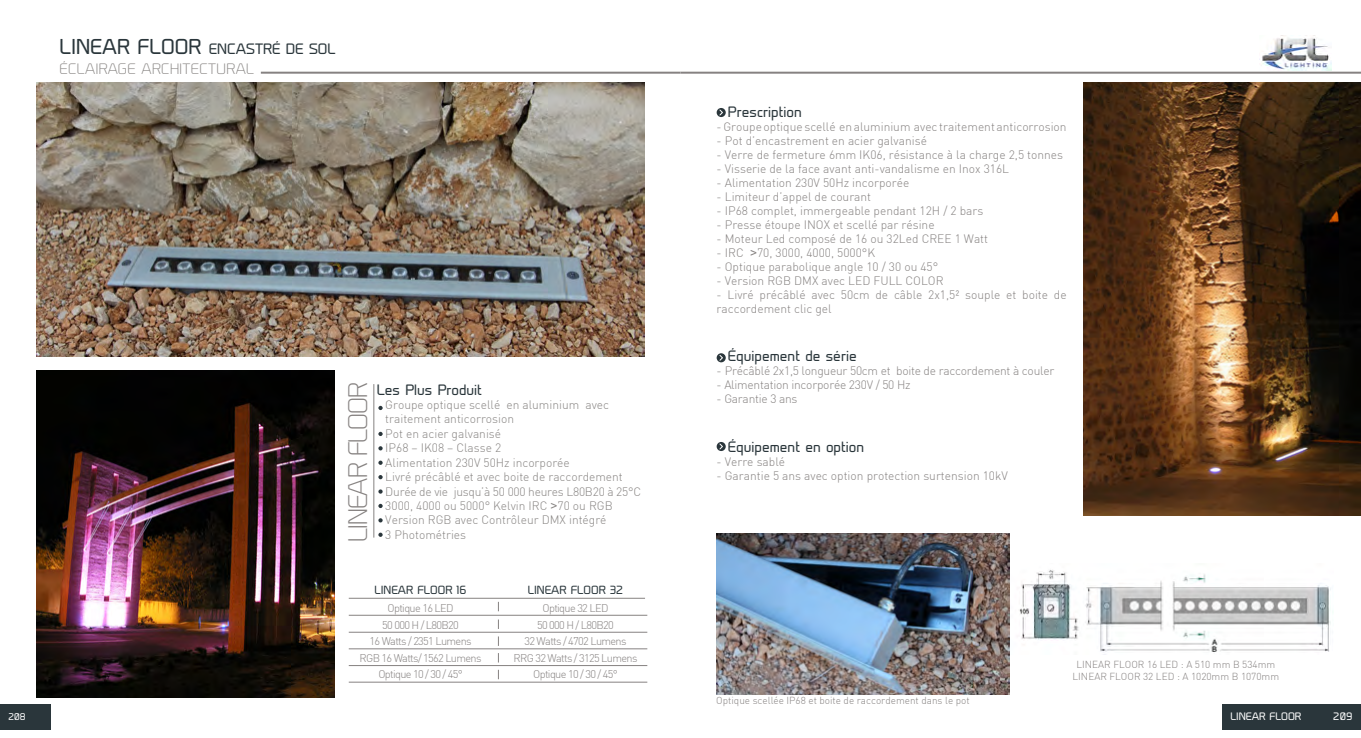
<style>
.page{position:relative;width:1361px;height:738px;background:#fff}
.page>*{position:absolute;margin:0;border:0;box-sizing:border-box;transform-origin:0 0}
.t1{font:300 25px "Prime";letter-spacing:-.04em;color:#868281}
.t2{font:14px "Prime";color:#2a363b}
.t3{font:300 14px "Prime";letter-spacing:.03em;color:#878482}
.t4{font:300 12px/14px "DIN";color:#868281}
.t5{font:300 12px/14.4px "DIN";color:#878482}
.t6{font:300 12px "DIN";letter-spacing:-.02em;color:#868281}
.t7{font:300 11px/16.7px "DIN";letter-spacing:-.06em;color:#868281;text-align:center}
.t8{font:11px "Prime";color:#2a363b}
.t9{font:300 10px/12px "DIN";color:#868281;text-align:center}
.t10{font:10px "Prime";color:#fff}
.t11{font:9px "Prime";color:#fff}
.s1{font-size:20px}
.s2{font-family:"Arial";font-weight:400}
</style>
<div class="page">
<div style="left:1222px;top:703px;width:139px;height:26px;background:#2a363b"></div>
<div style="left:0;top:703px;width:51px;height:26px;background:#2a363b"></div>
<hr style="left:261px;top:72px;width:419px;height:2px;background:#868281">
<img style="left:1259px;top:35px;width:72px;height:35px">
<hr style="left:680px;top:72px;width:681px;height:2px;background:#868281">
<img style="left:36px;top:82px;width:608px;height:274px">
<hr style="left:349px;top:614px;width:298px;height:1px;background:#868281">
<hr style="left:349px;top:631px;width:298px;height:1px;background:#868281">
<hr style="left:349px;top:597px;width:296px;height:1px;background:#868281">
<hr style="left:349px;top:648px;width:298px;height:1px;background:#868281">
<hr style="left:349px;top:664px;width:298px;height:1px;background:#868281">
<hr style="left:349px;top:681px;width:298px;height:1px;background:#868281">
<hr style="left:373px;top:384px;width:1px;height:153px;background:#868281">
<svg style="left:378px;top:405px;width:5px;height:5px"></svg>
<svg style="left:378px;top:431px;width:5px;height:4px"></svg>
<svg style="left:378px;top:446px;width:5px;height:4px"></svg>
<svg style="left:378px;top:460px;width:5px;height:4px"></svg>
<svg style="left:378px;top:475px;width:5px;height:4px"></svg>
<svg style="left:378px;top:489px;width:5px;height:4px"></svg>
<svg style="left:378px;top:518px;width:5px;height:4px"></svg>
<svg style="left:378px;top:503px;width:5px;height:4px"></svg>
<svg style="left:378px;top:532px;width:5px;height:4px"></svg>
<img style="left:36px;top:370px;width:298px;height:327px">
<img style="left:1009px;top:562px;width:322px;height:91px">
<svg style="left:716px;top:108px;width:10px;height:9px"></svg>
<svg style="left:719px;top:109px;width:4px;height:7px"></svg>
<svg style="left:716px;top:353px;width:10px;height:9px"></svg>
<svg style="left:719px;top:354px;width:4px;height:7px"></svg>
<svg style="left:716px;top:441px;width:10px;height:9px"></svg>
<svg style="left:719px;top:442px;width:4px;height:7px"></svg>
<img style="left:1083px;top:82px;width:278px;height:432px">
<img style="left:716px;top:533px;width:293px;height:160px">
<p class="t2" style="left:60px;top:40px;width:277px"><span class="s1">LINEAR FLOOR</span> ENCASTRÉ DE SOL</p>
<p class="t3" style="left:60px;top:61px;width:196px">ÉCLAIRAGE ARCHITECTURAL</p>
<h1 class="t1" style="left:344px;top:541px;width:160px;rotate:-90deg">LINEAR FLOOR</h1>
<p class="t2" style="left:377px;top:381px;width:107px">Les Plus Produit</p>
<p class="t5" style="left:385px;top:397px;width:257px">Groupe optique scellé en aluminium avec traitement anticorrosion<br>Pot en acier galvanisé<br>IP68 – IK08 – Classe 2<br>Alimentation 230V 50Hz incorporée<br>Livré précâblé et avec boite de raccordement Durée de vie jusqu’à 50 000 heures L80B20 à 25°C 3000, 4000 ou 5000° Kelvin IRC <span class="s2">&gt;</span>70 ou RGB Version RGB avec Contrôleur DMX intégré<br>3 Photométries</p>
<p class="t8" style="left:374px;top:583px;width:94px">LINEAR FLOOR 16</p>
<p class="t8" style="left:528px;top:583px;width:97px">LINEAR FLOOR 32</p>
<p class="t7" style="left:388px;top:598px;width:67px">Optique 16 LED</p>
<p class="t7" style="left:369px;top:631px;width:104px">16 Watts / 2351 Lumens</p>
<p class="t7" style="left:542px;top:598px;width:67px">Optique 32 LED</p>
<p class="t7" style="left:524px;top:631px;width:104px">32 Watts / 4702 Lumens</p>
<p class="t7" style="left:382px;top:615px;width:78px">50 000 H / L80B20</p>
<p class="t7" style="left:360px;top:648px;width:123px">RGB 16 Watts/ 1562 Lumens<br>Optique 10 / 30 / 45°</p>
<p class="t7" style="left:537px;top:615px;width:78px">50 000 H / L80B20</p>
<p class="t7" style="left:513px;top:648px;width:125px">RRG 32 Watts / 3125 Lumens<br>Optique 10 / 30 / 45°</p>
<p class="t2" style="left:728px;top:103px;width:75px">Prescription</p>
<p class="t4" style="left:716px;top:119px;width:351px">- Groupe optique scellé en aluminium avec traitement anticorrosion</p>
<p class="t4" style="left:716px;top:133px;width:212px">- Pot d’encastrement en acier galvanisé</p>
<p class="t4" style="left:716px;top:147px;width:348px">- Verre de fermeture 6mm IK06, résistance à la charge 2,5 tonnes</p>
<p class="t4" style="left:716px;top:161px;width:294px">- Visserie de la face avant anti-vandalisme en Inox 316L</p>
<p class="t4" style="left:716px;top:175px;width:194px">- Alimentation 230V 50Hz incorporée</p>
<p class="t4" style="left:716px;top:189px;width:156px">- Limiteur d’appel de courant</p>
<p class="t4" style="left:716px;top:203px;width:268px">- IP68 complet, immergeable pendant 12H / 2 bars</p>
<p class="t4" style="left:716px;top:217px;width:219px">- Presse étoupe INOX et scellé par résine</p>
<p class="t4" style="left:716px;top:231px;width:273px">- Moteur Led composé de 16 ou 32Led CREE 1 Watt</p>
<p class="t4" style="left:716px;top:245px;width:160px">- IRC <span class="s2">&gt;</span>70, 3000, 4000, 5000°K</p>
<p class="t4" style="left:716px;top:259px;width:223px">- Optique parabolique angle 10 / 30 ou 45°</p>
<p class="t4" style="left:716px;top:273px;width:228px">- Version RGB DMX avec LED FULL COLOR</p>
<p class="t4" style="left:716px;top:287px;width:351px">- Livré précâblé avec 50cm de câble 2x1,5² souple et boite de raccordement clic gel</p>
<p class="t2" style="left:728px;top:347px;width:130px">Équipement de série</p>
<p class="t6" style="left:716px;top:363px;width:339px">- Précâblé 2x1,5 longueur 50cm et boite de raccordement à couler</p>
<p class="t6" style="left:716px;top:377px;width:195px">- Alimentation incorporée 230V / 50 Hz</p>
<p class="t6" style="left:716px;top:391px;width:82px">- Garantie 3 ans</p>
<p class="t2" style="left:728px;top:438px;width:138px">Équipement en option</p>
<p class="t4" style="left:716px;top:454px;width:70px">- Verre sablé</p>
<p class="t4" style="left:716px;top:468px;width:293px">- Garantie 5 ans avec option protection surtension 10kV</p>
<p class="t9" style="left:716px;top:693px;width:255px">Optique scellée IP68 et boite de raccordement dans le pot</p>
<p class="t9" style="left:1072px;top:657px;width:208px">LINEAR FLOOR 16 LED : A 510 mm B 534mm<br>LINEAR FLOOR 32 LED : A 1020mm B 1070mm</p>
<p class="t11" style="left:9px;top:710px;width:19px">208</p>
<p class="t10" style="left:1333px;top:710px;width:21px">209</p>
<p class="t10" style="left:1230px;top:710px;width:72px">LINEAR FLOOR</p>
</div>
